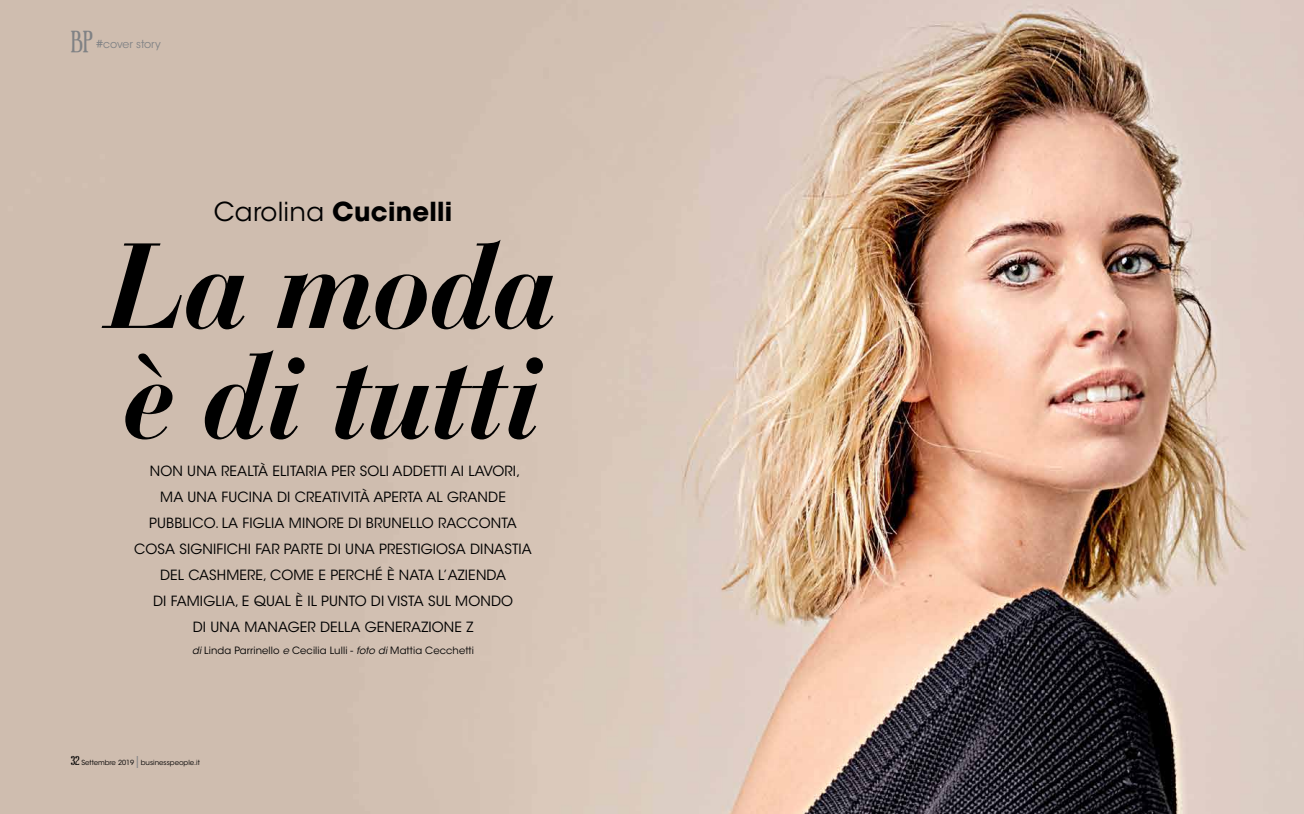
<style>
.page{position:relative;width:1304px;height:814px;background:#fff}
.page>*{position:absolute;margin:0;border:0;box-sizing:border-box;transform-origin:0 0}
.t1{font:italic 700 120px/110px "Bauer Bodoni Std";letter-spacing:-.03em;color:#000}
.t2{font:700 26px "ITC Avant Garde Std";letter-spacing:.01em;color:#000}
.t3{font:14px/26px "ITC Avant Garde Std";letter-spacing:.01em;color:#000;text-align:center}
.t4{font:11px "ITC Avant Garde Std";color:#808285}
.t5{font:10px "ITC Avant Garde Std";color:#000}
.t6{font:7px "ITC Avant Garde Std";color:#000}
.s1{font-family:"Euphorigenic";font-size:23px}
.s2{font-weight:500;font-size:12px}
.s3{font-weight:400}
.s4{font-style:italic}
.s5{font-family:"Euphorigenic";font-size:12px}
.s6{font-size:12px;color:#808285}
</style>
<div class="page">
<img style="left:0;top:0;width:1304px;height:814px">
<p class="t4" style="left:71px;top:37px;width:91px"><span class="s1">BP</span> <span class="s2">#</span>COVER STORY</p>
<h2 class="t2" style="left:214px;top:194px;width:240px"><span class="s3">CAROLINA</span> Cucinelli</h2>
<h1 class="t1" style="left:107px;top:232px;width:453px">La moda è di tutti</h1>
<p class="t3" style="left:134px;top:458px;width:399px">NON UNA REALTÀ ELITARIA PER SOLI ADDETTI AI LAVORI,<br>MA UNA FUCINA DI CREATIVITÀ APERTA AL GRANDE PUBBLICO. LA FIGLIA MINORE DI BRUNELLO RACCONTA COSA SIGNIFICHI FAR PARTE DI UNA PRESTIGIOSA DINASTIA DEL CASHMERE, COME E PERCHÉ È NATA L’AZIENDA<br>DI FAMIGLIA, E QUAL È IL PUNTO DI VISTA SUL MONDO<br>DI UNA MANAGER DELLA GENERAZIONE Z</p>
<p class="t5" style="left:192px;top:644px;width:283px"><span class="s4">di</span> LINDA PARRINELLO <span class="s4">e</span> CECILIA LULLI - <span class="s4">foto di</span> MATTIA CECCHETTI</p>
<p class="t6" style="left:71px;top:758px;width:131px"><span class="s5">32</span> SETTEMBRE 2019<span class="s6">|</span>BUSINESSPEOPLE.IT</p>
</div>
